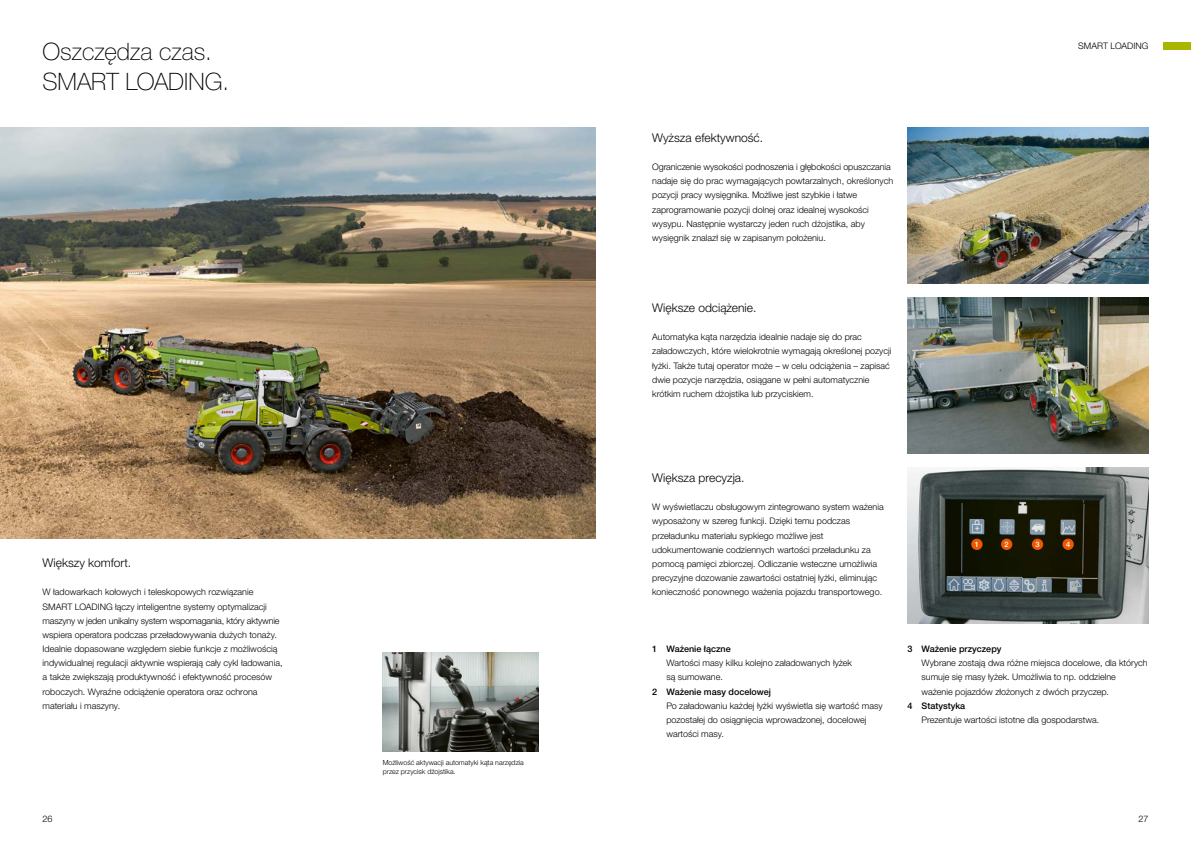
<style>
.page{position:relative;width:1191px;height:842px;background:#fff}
.page>*{position:absolute;margin:0;border:0;box-sizing:border-box;transform-origin:0 0}
.t1{font:100 24px/30px "CLAAS Helvetica Neue";color:#000}
.t2{font:300 12px "CLAAS Helvetica Neue";color:#000}
.t3{font:300 9px/14.2px "CLAAS Helvetica Neue";color:#000}
.t4{font:500 9px "CLAAS Helvetica Neue";color:#000}
.t5{font:500 7.5px "CLAAS Helvetica Neue";color:#fff}
.t6{font:300 7px/9px "CLAAS Helvetica Neue";color:#000}
</style>
<div class="page">
<div style="left:1162px;top:43px;width:29px;height:7px;background:#aab500"></div>
<img style="left:907px;top:468px;width:241px;height:156px">
<img style="left:0;top:128px;width:595px;height:411px">
<img style="left:383px;top:652px;width:156px;height:99px">
<img style="left:907px;top:128px;width:241px;height:155px">
<img style="left:907px;top:298px;width:241px;height:156px">
<div style="left:971px;top:539px;width:11px;height:11px;background:#ed5700;border-radius:50%"></div>
<div style="left:1001px;top:539px;width:11px;height:11px;background:#ed5700;border-radius:50%"></div>
<div style="left:1031px;top:539px;width:12px;height:11px;background:#ed5700;border-radius:50%"></div>
<div style="left:1062px;top:539px;width:11px;height:11px;background:#ed5700;border-radius:50%"></div>
<h1 class="t1" style="left:43px;top:37px;width:188px">Oszczędza czas.<br>SMART LOADING.</h1>
<h2 class="t2" style="left:43px;top:555px;width:90px">Większy komfort.</h2>
<p class="t3" style="left:43px;top:585px;width:241px">W ładowarkach kołowych i teleskopowych rozwiązanie SMART LOADING łączy inteligentne systemy optymalizacji maszyny w jeden unikalny system wspomagania, który aktywnie wspiera operatora podczas przeładowywania dużych tonaży.<br>Idealnie dopasowane względem siebie funkcje z możliwością indywidualnej regulacji aktywnie wspierają cały cykl ładowania, a także zwiększają produktywność i efektywność procesów roboczych. Wyraźne odciążenie operatora oraz ochrona materiału i maszyny.</p>
<p class="t6" style="left:383px;top:759px;width:142px">Możliwość aktywacji automatyki kąta narzędzia przez przycisk dżojstika.</p>
<p class="t3" style="left:1078px;top:39px;width:72px">SMART LOADING</p>
<h2 class="t2" style="left:652px;top:130px;width:112px">Wyższa efektywność.</h2>
<p class="t3" style="left:652px;top:160px;width:242px">Ograniczenie wysokości podnoszenia i głębokości opuszczania nadaje się do prac wymagających powtarzalnych, określonych pozycji pracy wysięgnika. Możliwe jest szybkie i łatwe zaprogramowanie pozycji dolnej oraz idealnej wysokości wysypu. Następnie wystarczy jeden ruch dżojstika, aby wysięgnik znalazł się w zapisanym położeniu.</p>
<h2 class="t2" style="left:652px;top:300px;width:106px">Większe odciążenie.</h2>
<p class="t3" style="left:652px;top:330px;width:241px">Automatyka kąta narzędzia idealnie nadaje się do prac załadowczych, które wielokrotnie wymagają określonej pozycji łyżki. Także tutaj operator może – w celu odciążenia – zapisać dwie pozycje narzędzia, osiągane w pełni automatycznie krótkim ruchem dżojstika lub przyciskiem.</p>
<h2 class="t2" style="left:652px;top:470px;width:94px">Większa precyzja.</h2>
<p class="t3" style="left:652px;top:500px;width:233px">W wyświetlaczu obsługowym zintegrowano system ważenia wyposażony w szereg funkcji. Dzięki temu podczas przeładunku materiału sypkiego możliwe jest udokumentowanie codziennych wartości przeładunku za pomocą pamięci zbiorczej. Odliczanie wsteczne umożliwia precyzyjne dozowanie zawartości ostatniej łyżki, eliminując konieczność ponownego ważenia pojazdu transportowego.</p>
<p class="t4" style="left:652px;top:643px;width:80px">1 Ważenie łączne</p>
<p class="t3" style="left:666px;top:656px;width:187px">Wartości masy kilku kolejno załadowanych łyżek są sumowane.</p>
<p class="t4" style="left:652px;top:685px;width:120px">2 Ważenie masy docelowej</p>
<p class="t3" style="left:666px;top:699px;width:218px">Po załadowaniu każdej łyżki wyświetla się wartość masy pozostałej do osiągnięcia wprowadzonej, docelowej wartości masy.</p>
<p class="t5" style="left:974px;top:539px;width:6px">1</p>
<p class="t5" style="left:1004px;top:539px;width:6px">2</p>
<p class="t5" style="left:1035px;top:539px;width:6px">3</p>
<p class="t5" style="left:1066px;top:539px;width:6px">4</p>
<p class="t4" style="left:907px;top:643px;width:96px">3 Ważenie przyczepy</p>
<p class="t3" style="left:921px;top:656px;width:228px">Wybrane zostają dwa różne miejsca docelowe, dla których sumuje się masy łyżek. Umożliwia to np. oddzielne ważenie pojazdów złożonych z dwóch przyczep.</p>
<p class="t4" style="left:907px;top:700px;width:59px">4 Statystyka</p>
<p class="t3" style="left:921px;top:713px;width:179px">Prezentuje wartości istotne dla gospodarstwa.</p>
<p class="t3" style="left:43px;top:812px;width:11px">26</p>
<p class="t3" style="left:1138px;top:812px;width:11px">27</p>
</div>
